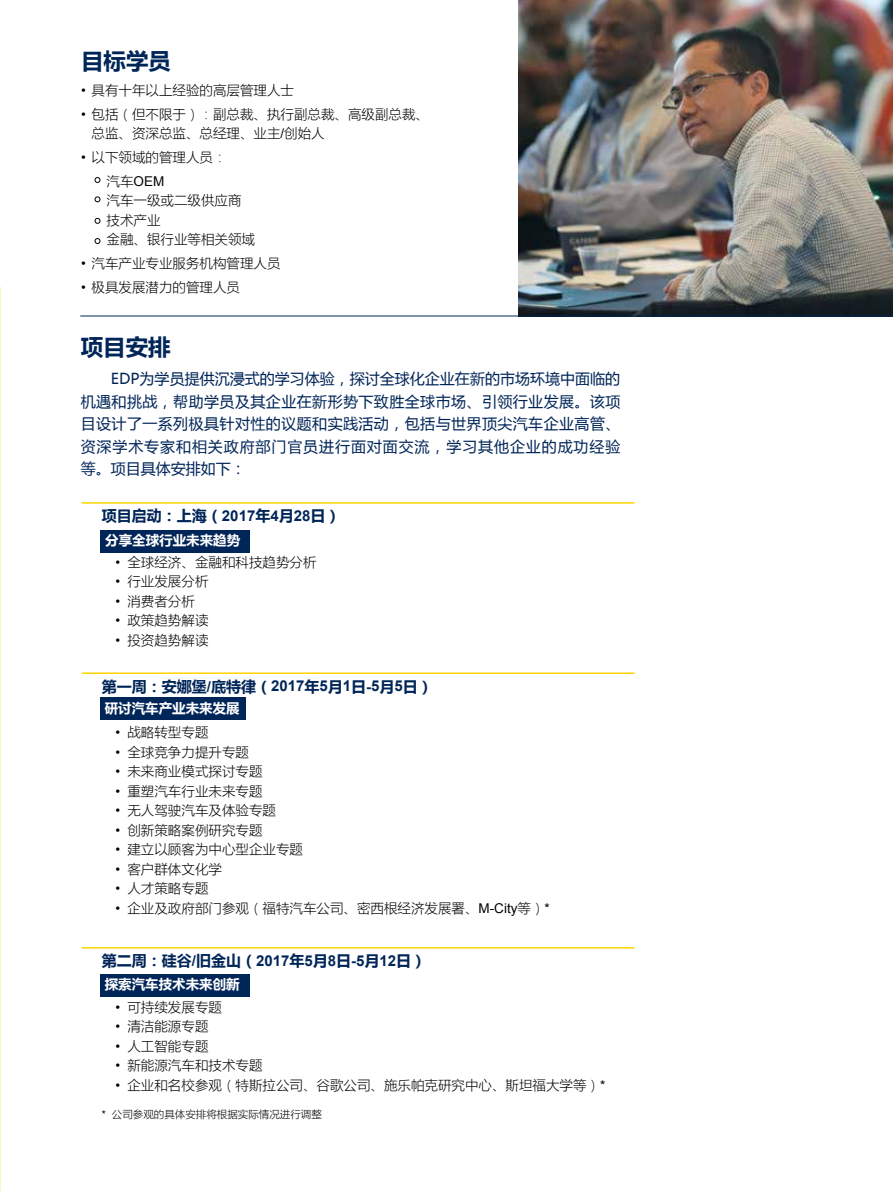
<style>
.page{position:relative;width:893px;height:1191px;background:#fff}
.page>*{position:absolute;margin:0;border:0;box-sizing:border-box;transform-origin:0 0}
.t1{font:700 22.5px "Microsoft Ya Hei";color:#002558}
.t2{font:15px/22.5px "Microsoft Ya Hei";letter-spacing:.06em;color:#002558;text-align:justify}
.t3{font:700 15px "Microsoft Ya Hei";color:#002558}
.t4{font:300 13.5px/19.5px "Microsoft Ya Hei";color:#000}
.t5{font:700 13.5px "Microsoft Ya Hei";color:#fff}
.t6{font:13.5px "Arial";color:#000}
.t7{font:300 10.5px "Microsoft Ya Hei";color:#000}
.s1{font-family:"Arial";font-weight:400}
.s2{font-family:"Microsoft Ya Hei";font-weight:300}
.s3{font-family:"Arial"}
</style>
<div class="page">
<img style="left:518px;top:0;width:375px;height:316px">
<hr style="left:80px;top:316px;width:813px;height:1px;background:#002558">
<hr style="left:82px;top:502px;width:553px;height:1px;background:#fed400">
<hr style="left:82px;top:672px;width:553px;height:2px;background:#fed400">
<hr style="left:82px;top:947px;width:553px;height:1px;background:#fed400">
<svg style="left:95px;top:177px;width:5px;height:6px"></svg>
<svg style="left:95px;top:196px;width:5px;height:6px"></svg>
<svg style="left:95px;top:218px;width:5px;height:6px"></svg>
<svg style="left:95px;top:238px;width:5px;height:6px"></svg>
<div style="left:100px;top:529px;width:150px;height:23px;background:#002558"></div>
<div style="left:100px;top:697px;width:146px;height:23px;background:#002558"></div>
<div style="left:100px;top:974px;width:150px;height:23px;background:#002558"></div>
<h1 class="t1" style="left:81px;top:45px;width:91px">目标学员</h1>
<p class="t4" style="left:81px;top:80px;width:215px"><span class="s1">•</span> 具有十年以上经验的高层管理人士</p>
<p class="t4" style="left:92px;top:104px;width:339px;text-indent:-11px"><span class="s1">•</span> 包括（但不限于）：副总裁、执行副总裁、高级副总裁、总监、资深总监、总经理、业主<span class="s1">/</span>创始人</p>
<p class="t4" style="left:81px;top:147px;width:147px"><span class="s1">•</span> 以下领域的管理人员：</p>
<p class="t6" style="left:107px;top:172px;width:59px"><span class="s2">汽车</span>OEM</p>
<p class="t4" style="left:107px;top:190px;width:150px">汽车一级或二级供应商技术产业<br>金融、银行业等相关领域</p>
<p class="t4" style="left:81px;top:253px;width:201px"><span class="s1">•</span> 汽车产业专业服务机构管理人员</p>
<p class="t4" style="left:81px;top:277px;width:161px"><span class="s1">•</span> 极具发展潜力的管理人员</p>
<h1 class="t1" style="left:81px;top:331px;width:92px">项目安排</h1>
<p class="t2" style="left:81px;top:367px;width:541px">　　EDP为学员提供沉浸式的学习体验，探讨全球化企业在新的市场环境中面临的机遇和挑战，帮助学员及其企业在新形势下致胜全球市场、引领行业发展。该项目设计了一系列极具针对性的议题和实践活动，包括与世界顶尖汽车企业高管、资深学术专家和相关政府部门官员进行面对面交流，学习其他企业的成功经验等。项目具体安排如下：</p>
<p class="t3" style="left:102px;top:505px;width:240px">项目启动：上海（<span class="s3">2017</span>年<span class="s3">4</span>月<span class="s3">28</span>日）</p>
<p class="t4" style="left:115px;top:552px;width:203px"><span class="s1">•</span> 全球经济、金融和科技趋势分析</p>
<p class="t4" style="left:115px;top:571px;width:95px"><span class="s1">•</span> 行业发展分析</p>
<p class="t4" style="left:115px;top:591px;width:81px"><span class="s1">•</span> 消费者分析</p>
<p class="t4" style="left:115px;top:610px;width:95px"><span class="s1">•</span> 政策趋势解读</p>
<p class="t4" style="left:115px;top:630px;width:95px"><span class="s1">•</span> 投资趋势解读</p>
<p class="t3" style="left:102px;top:675px;width:332px">第一周：安娜堡<span class="s3">/</span>底特律（<span class="s3">2017</span>年<span class="s3">5</span>月<span class="s3">1</span>日<span class="s3">-5</span>月<span class="s3">5</span>日）</p>
<p class="t4" style="left:115px;top:722px;width:95px"><span class="s1">•</span> 战略转型专题</p>
<p class="t4" style="left:115px;top:742px;width:135px"><span class="s1">•</span> 全球竞争力提升专题</p>
<p class="t4" style="left:115px;top:761px;width:149px"><span class="s1">•</span> 未来商业模式探讨专题</p>
<p class="t4" style="left:115px;top:781px;width:149px"><span class="s1">•</span> 重塑汽车行业未来专题</p>
<p class="t4" style="left:115px;top:800px;width:162px"><span class="s1">•</span> 无人驾驶汽车及体验专题</p>
<p class="t4" style="left:115px;top:820px;width:149px"><span class="s1">•</span> 创新策略案例研究专题</p>
<p class="t4" style="left:115px;top:839px;width:189px"><span class="s1">•</span> 建立以顾客为中心型企业专题</p>
<p class="t4" style="left:115px;top:859px;width:108px"><span class="s1">•</span> 客户群体文化学</p>
<p class="t4" style="left:115px;top:878px;width:95px"><span class="s1">•</span> 人才策略专题</p>
<p class="t4" style="left:115px;top:898px;width:436px"><span class="s1">•</span> 企业及政府部门参观（福特汽车公司、密西根经济发展署、<span class="s1">M-City</span>等）<span class="s1">*</span></p>
<p class="t3" style="left:102px;top:950px;width:326px">第二周：硅谷<span class="s3">/</span>旧金山（<span class="s3">2017</span>年<span class="s3">5</span>月<span class="s3">8</span>日<span class="s3">-5</span>月<span class="s3">12</span>日）</p>
<p class="t4" style="left:115px;top:997px;width:108px"><span class="s1">•</span> 可持续发展专题</p>
<p class="t4" style="left:115px;top:1016px;width:95px"><span class="s1">•</span> 清洁能源专题</p>
<p class="t4" style="left:115px;top:1036px;width:95px"><span class="s1">•</span> 人工智能专题</p>
<p class="t4" style="left:115px;top:1055px;width:149px"><span class="s1">•</span> 新能源汽车和技术专题</p>
<p class="t4" style="left:115px;top:1075px;width:491px"><span class="s1">•</span> 企业和名校参观（特斯拉公司、谷歌公司、施乐帕克研究中心、斯坦福大学等）<span class="s1">*</span></p>
<p class="t7" style="left:102px;top:1107px;width:221px"><span class="s1">*</span> 公司参观的具体安排将根据实际情况进行调整</p>
<p class="t5" style="left:105px;top:531px;width:136px">分享全球行业未来趋势</p>
<p class="t5" style="left:105px;top:698px;width:136px">研讨汽车产业未来发展</p>
<p class="t5" style="left:105px;top:975px;width:136px">探索汽车技术未来创新</p>
</div>
